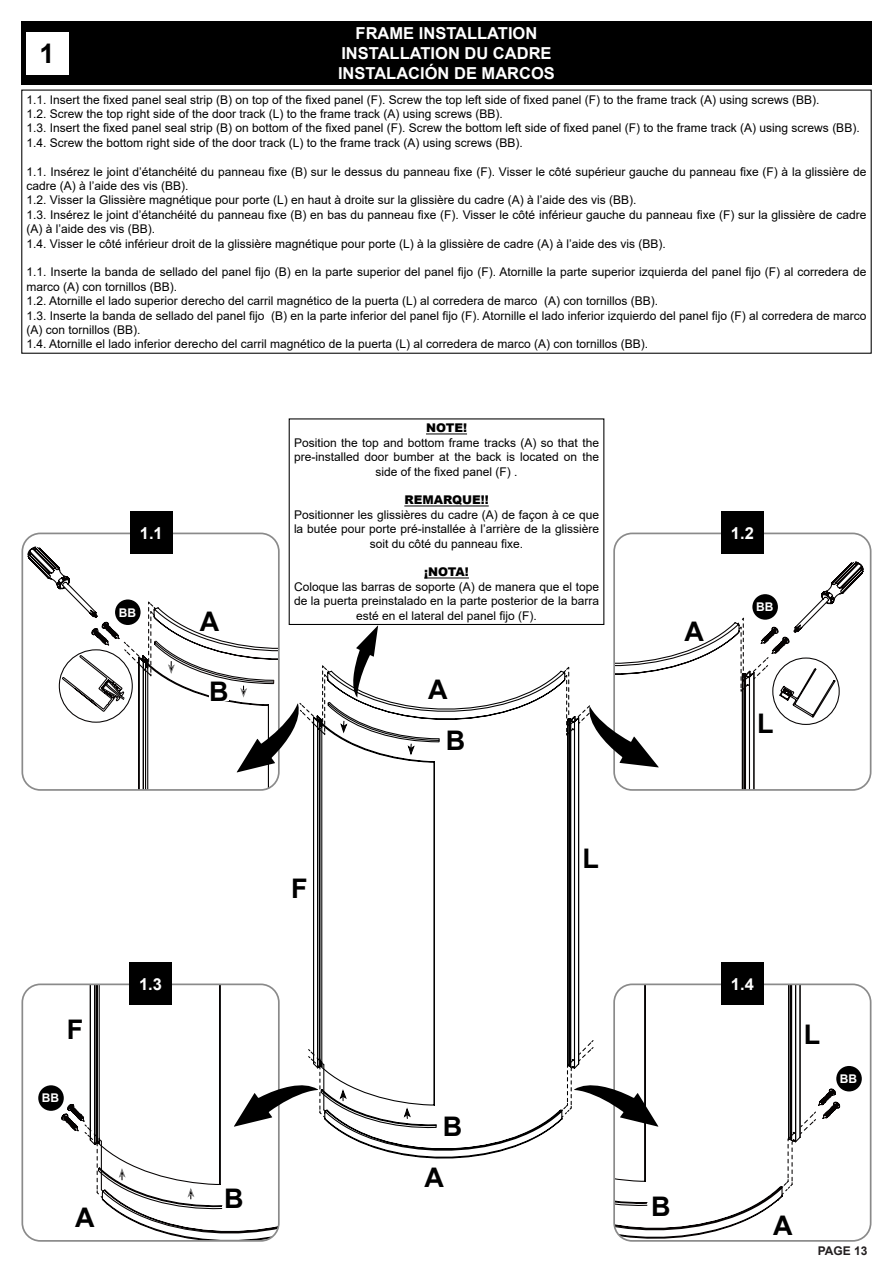
<style>
.page{position:relative;width:893px;height:1263px;background:#fff}
.page>*{position:absolute;margin:0;border:0;box-sizing:border-box;transform-origin:0 0}
.t1{font:700 27px "Arial";color:#000}
.t2{font:700 16.5px/19.8px "Arial";color:#fff;text-align:center}
.t3{font:12px/14.4px "Arial";color:#000}
.t4{font:900 12px "Arial";color:#000}
.t5{font:700 12px "Arial";color:#fff}
.t6{font:700 12px "Arial";color:#231f20}
</style>
<div class="page">
<div style="left:21px;top:21px;width:851px;height:64px;background:#000"></div>
<div style="left:26px;top:32px;width:42px;height:42px;background:#fff"></div>
<svg style="left:101px;top:1199px;width:176px;height:40px"></svg>
<div style="left:21px;top:983px;width:259px;height:259px;border:2px solid #8a8a8a;border-radius:18px"></div>
<svg style="left:616px;top:1199px;width:164px;height:40px"></svg>
<div style="left:613px;top:983px;width:258px;height:259px;border:2px solid #8a8a8a;border-radius:18px"></div>
<svg style="left:841px;top:561px;width:23px;height:227px"></svg>
<div style="left:613px;top:533px;width:258px;height:258px;border:2px solid #8a8a8a;border-radius:18px"></div>
<hr style="left:426px;top:434px;width:41px;height:1px;background:#000">
<hr style="left:404px;top:506px;width:85px;height:1px;background:#000">
<svg style="left:27px;top:546px;width:814px;height:653px"></svg>
<div style="left:836px;top:1066px;width:26px;height:25px;background:#000;border-radius:50%"></div>
<div style="left:130px;top:511px;width:43px;height:43px;background:#000"></div>
<div style="left:721px;top:511px;width:43px;height:43px;background:#000"></div>
<div style="left:129px;top:962px;width:43px;height:43px;background:#000"></div>
<div style="left:721px;top:962px;width:43px;height:43px;background:#000"></div>
<div style="left:115px;top:599px;width:26px;height:26px;background:#000;border-radius:50%"></div>
<div style="left:752px;top:594px;width:26px;height:26px;background:#000;border-radius:50%"></div>
<p class="t2" style="left:338px;top:24px;width:218px">FRAME INSTALLATION<br>INSTALLATION DU CADRE<br>INSTALACIÓN DE MARCOS</p>
<p class="t3" style="left:27px;top:92px;width:795px">1.1. Insert the fixed panel seal strip (B) on top of the fixed panel (F). Screw the top left side of fixed panel (F) to the frame track (A) using screws (BB).</p>
<p class="t3" style="left:27px;top:107px;width:478px">1.2. Screw the top right side of the door track (L) to the frame track (A) using screws (BB).</p>
<p class="t3" style="left:27px;top:121px;width:835px">1.3. Insert the fixed panel seal strip (B) on bottom of the fixed panel (F). Screw the bottom left side of fixed panel (F) to the frame track (A) using screws (BB).</p>
<p class="t3" style="left:27px;top:135px;width:498px">1.4. Screw the bottom right side of the door track (L) to the frame track (A) using screws (BB).</p>
<p class="t3" style="left:27px;top:164px;width:841px">1.1. Insérez le joint d’étanchéité du panneau fixe (B) sur le dessus du panneau fixe (F). Visser le côté supérieur gauche du panneau fixe (F) à la glissière de cadre (A) à l’aide des vis (BB).</p>
<p class="t3" style="left:27px;top:193px;width:612px">1.2. Visser la Glissière magnétique pour porte (L) en haut à droite sur la glissière du cadre (A) à l’aide des vis (BB).</p>
<p class="t3" style="left:27px;top:207px;width:841px">1.3. Insérez le joint d’étanchéité du panneau fixe (B) en bas du panneau fixe (F). Visser le côté inférieur gauche du panneau fixe (F) sur la glissière de cadre (A) à l’aide des vis (BB).</p>
<p class="t3" style="left:27px;top:236px;width:641px">1.4. Visser le côté inférieur droit de la glissière magnétique pour porte (L) à la glissière de cadre (A) à l’aide des vis (BB).</p>
<p class="t3" style="left:27px;top:265px;width:841px">1.1. Inserte la banda de sellado del panel fijo (B) en la parte superior del panel fijo (F). Atornille la parte superior izquierda del panel fijo (F) al corredera de marco (A) con tornillos (BB).</p>
<p class="t3" style="left:27px;top:294px;width:633px">1.2. Atornille el lado superior derecho del carril magnético de la puerta (L) al corredera de marco (A) con tornillos (BB).</p>
<p class="t3" style="left:27px;top:308px;width:841px">1.3. Inserte la banda de sellado del panel fijo (B) en la parte inferior del panel fijo (F). Atornille el lado inferior izquierdo del panel fijo (F) al corredera de marco (A) con tornillos (BB).</p>
<p class="t3" style="left:27px;top:337px;width:623px">1.4. Atornille el lado inferior derecho del carril magnético de la puerta (L) al corredera de marco (A) con tornillos (BB).</p>
<p class="t1" style="left:40px;top:34px;width:17px">1</p>
<p class="t4" style="left:426px;top:419px;width:43px">NOTE!</p>
<p class="t3" style="left:294px;top:435px;width:307px;text-align:center">Position the top and bottom frame tracks (A) so that the pre-installed door bumber at the back is located on the side of the fixed panel (F) .</p>
<p class="t4" style="left:404px;top:491px;width:86px">REMARQUE!!</p>
<p class="t3" style="left:294px;top:507px;width:307px;text-align:center">Positionner les glissières du cadre (A) de façon à ce que la butée pour porte pré-installée à l’arrière de la glissière soit du côté du panneau fixe.</p>
<p class="t4" style="left:424px;top:563px;width:46px">¡NOTA!</p>
<p class="t3" style="left:294px;top:579px;width:307px;text-align:center">Coloque las barras de soporte (A) de manera que el tope de la puerta preinstalado en la parte posterior de la barra esté en el lateral del panel fijo (F).</p>
<p class="t2" style="left:140px;top:523px;width:24px">1.1</p>
<p class="t2" style="left:731px;top:523px;width:24px">1.2</p>
<p class="t5" style="left:756px;top:599px;width:19px">BB</p>
<p class="t5" style="left:119px;top:604px;width:19px">BB</p>
<p class="t1" style="left:200px;top:602px;width:21px">A</p>
<p class="t1" style="left:685px;top:612px;width:21px">A</p>
<p class="t1" style="left:209px;top:672px;width:21px">B</p>
<p class="t1" style="left:291px;top:869px;width:18px">F</p>
<p class="t1" style="left:428px;top:670px;width:21px">A</p>
<p class="t1" style="left:446px;top:721px;width:21px">B</p>
<p class="t1" style="left:582px;top:840px;width:18px">L</p>
<p class="t1" style="left:757px;top:704px;width:18px">L</p>
<p class="t1" style="left:67px;top:1010px;width:18px">F</p>
<p class="t2" style="left:139px;top:974px;width:24px">1.3</p>
<p class="t2" style="left:731px;top:974px;width:24px">1.4</p>
<p class="t5" style="left:42px;top:1090px;width:19px">BB</p>
<p class="t1" style="left:443px;top:1108px;width:21px">B</p>
<p class="t1" style="left:424px;top:1159px;width:21px">A</p>
<p class="t1" style="left:224px;top:1179px;width:21px">B</p>
<p class="t1" style="left:651px;top:1187px;width:21px">B</p>
<p class="t1" style="left:75px;top:1199px;width:21px">A</p>
<p class="t1" style="left:773px;top:1207px;width:21px">A</p>
<p class="t1" style="left:804px;top:1016px;width:18px">L</p>
<p class="t5" style="left:840px;top:1070px;width:19px">BB</p>
<p class="t6" style="left:818px;top:1242px;width:51px">PAGE 13</p>
</div>
